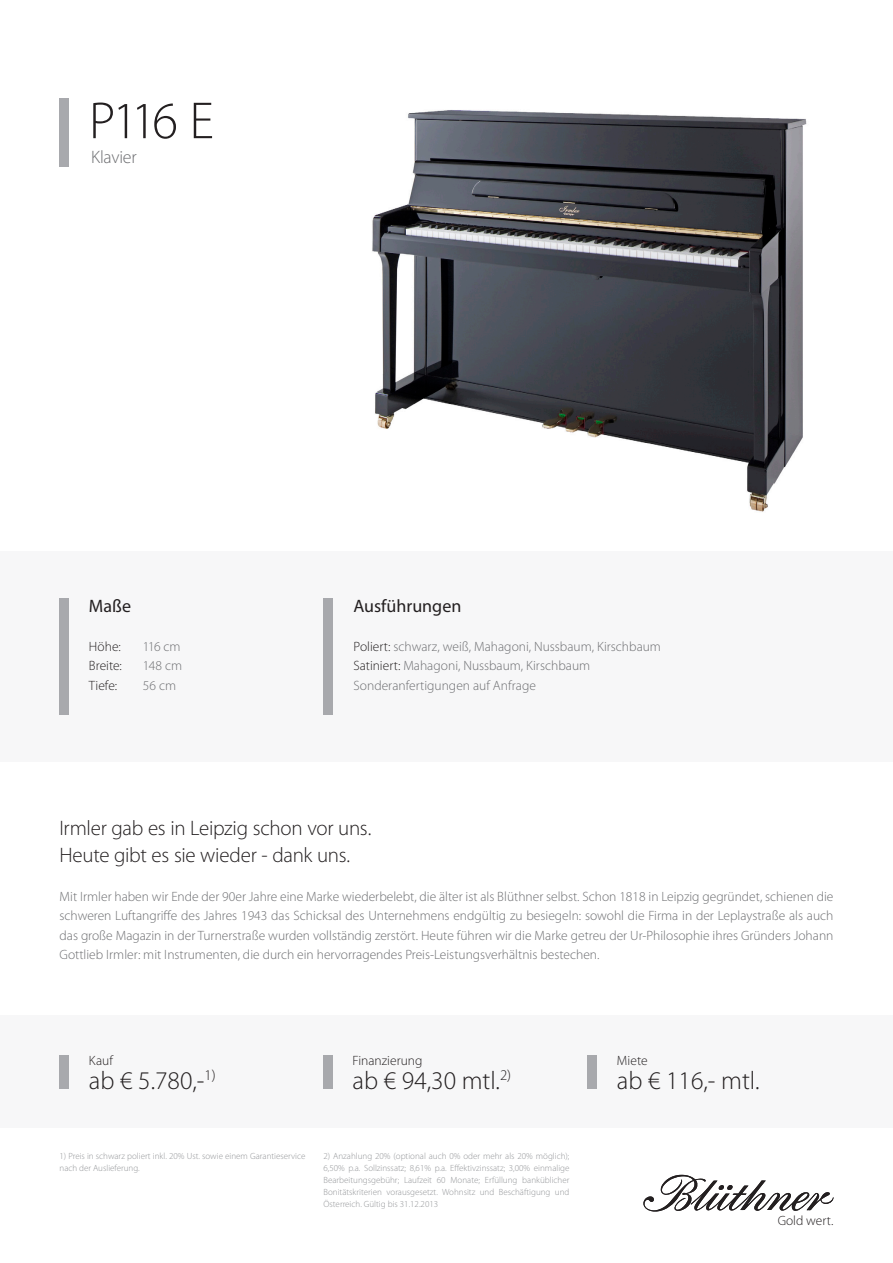
<style>
.page{position:relative;width:893px;height:1263px;background:#fff}
.page>*{position:absolute;margin:0;border:0;box-sizing:border-box;transform-origin:0 0}
.t1{font:300 52.5px "Myriad Pro";color:#231f20}
.t2{font:300 25.5px "Myriad Pro";color:#231f20}
.t3{font:300 21px "Myriad Pro";letter-spacing:-.015em;color:#231f20}
.t4{font:18px "Myriad Pro";color:#231f20}
.t5{font:300 18px "Myriad Pro";letter-spacing:-.015em;color:#6c6d70}
.t6{font:300 13.5px/19.5px "Myriad Pro";color:#6c6d70;text-align:justify}
.t7{font:300 13.5px "Myriad Pro";color:#231f20}
.t8{font:300 9px/12px "Myriad Pro";color:#939598}
.s1{color:#231f20}
</style>
<div class="page">
<div style="left:0;top:1016px;width:893px;height:112px;background:#f7f7f8"></div>
<div style="left:0;top:552px;width:893px;height:210px;background:#f7f7f8"></div>
<div style="left:60px;top:598px;width:9px;height:117px;background:#a8a9ad"></div>
<div style="left:60px;top:99px;width:9px;height:68px;background:#a8a9ad"></div>
<div style="left:323px;top:598px;width:10px;height:117px;background:#a8a9ad"></div>
<div style="left:60px;top:1055px;width:9px;height:34px;background:#a8a9ad"></div>
<div style="left:323px;top:1055px;width:10px;height:34px;background:#a8a9ad"></div>
<svg style="left:643px;top:1175px;width:190px;height:37px"></svg>
<img style="left:372px;top:110px;width:435px;height:402px">
<div style="left:587px;top:1055px;width:10px;height:34px;background:#a8a9ad"></div>
<p class="t1" style="left:89px;top:89px;width:126px">P116 E</p>
<p class="t5" style="left:91px;top:146px;width:47px">Klavier</p>
<p class="t4" style="left:89px;top:595px;width:44px">Maße</p>
<p class="t7" style="left:89px;top:638px;width:34px">Höhe:</p>
<p class="t6" style="left:143px;top:637px;width:39px">116 cm</p>
<p class="t7" style="left:89px;top:658px;width:34px">Breite:</p>
<p class="t6" style="left:143px;top:656px;width:41px">148 cm</p>
<p class="t7" style="left:89px;top:677px;width:30px">Tiefe:</p>
<p class="t6" style="left:143px;top:676px;width:35px">56 cm</p>
<p class="t4" style="left:353px;top:595px;width:109px">Ausführungen</p>
<p class="t6" style="left:353px;top:637px;width:309px"><span class="s1">Poliert:</span> schwarz, weiß, Mahagoni, Nussbaum, Kirschbaum</p>
<p class="t6" style="left:353px;top:656px;width:238px"><span class="s1">Satiniert:</span> Mahagoni, Nussbaum, Kirschbaum</p>
<p class="t6" style="left:353px;top:676px;width:184px">Sonderanfertigungen auf Anfrage</p>
<p class="t3" style="left:60px;top:815px;width:313px">Irmler gab es in Leipzig schon vor uns.</p>
<p class="t3" style="left:60px;top:842px;width:292px">Heute gibt es sie wieder - dank uns.</p>
<p class="t6" style="left:60px;top:886px;width:775px">Mit Irmler haben wir Ende der 90er Jahre eine Marke wiederbelebt, die älter ist als Blüthner selbst. Schon 1818 in Leipzig gegründet, schienen die schweren Luftangriffe des Jahres 1943 das Schicksal des Unternehmens endgültig zu besiegeln: sowohl die Firma in der Leplaystraße als auch das große Magazin in der Turnerstraße wurden vollständig zerstört. Heute führen wir die Marke getreu der Ur-Philosophie ihres Gründers Johann Gottlieb Irmler: mit Instrumenten, die durch ein hervorragendes Preis-Leistungsverhältnis bestechen.</p>
<p class="t7" style="left:89px;top:1052px;width:25px">Kauf</p>
<p class="t7" style="left:353px;top:1052px;width:71px">Finanzierung</p>
<p class="t7" style="left:617px;top:1052px;width:32px">Miete</p>
<p class="t2" style="left:89px;top:1065px;width:128px">ab € 5.780,-<sup>1)</sup></p>
<p class="t2" style="left:353px;top:1065px;width:160px">ab € 94,30 mtl.<sup>2)</sup></p>
<p class="t8" style="left:60px;top:1150px;width:247px">1) Preis in schwarz poliert inkl. 20% Ust. sowie einem Garantieservice nach der Auslieferung.</p>
<p class="t8" style="left:323px;top:1150px;width:247px;text-align:justify">2) Anzahlung 20% (optional auch 0% oder mehr als 20% möglich); 6,50% p.a. Sollzinssatz; 8,61% p.a. Effektivzinssatz; 3,00% einmalige Bearbeitungsgebühr; Laufzeit 60 Monate; Erfüllung banküblicher Bonitätskriterien vorausgesetzt. Wohnsitz und Beschäftigung und Österreich. Gültig bis 31.12.2013</p>
<p class="t2" style="left:617px;top:1065px;width:144px">ab € 116,- mtl.</p>
<p class="t7" style="left:778px;top:1212px;width:57px">Gold wert.</p>
</div>
